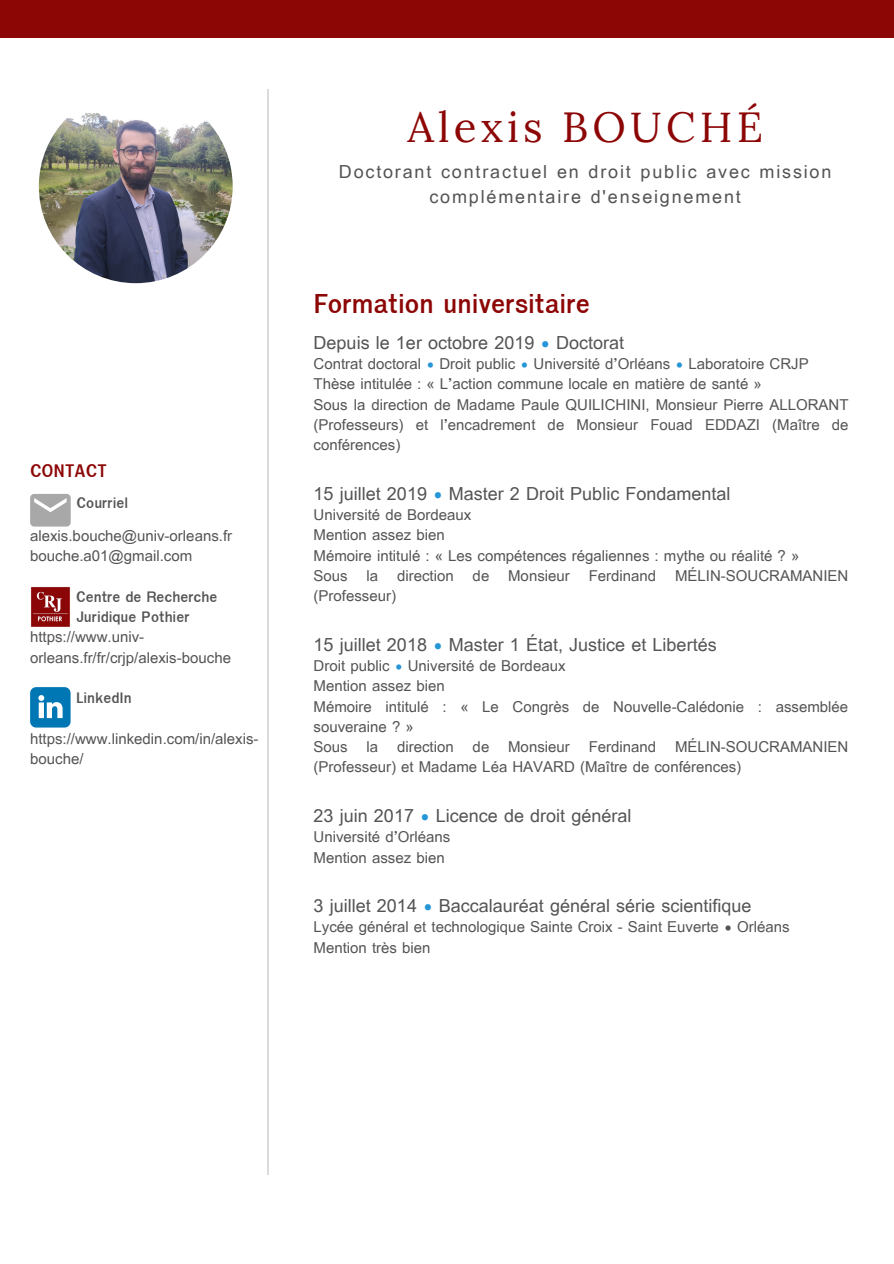
<style>
.page{position:relative;width:894px;height:1264px;background:#fff}
.page>*{position:absolute;margin:0;border:0;box-sizing:border-box;transform-origin:0 0}
.t1{font:42px "Lora";letter-spacing:.1em;color:#8d0606}
.t2{font:700 27px "Garuda";color:#8d0606}
.t3{font:18px "Garuda";color:#545454}
.t4{font:18px/24.8px "Garuda";letter-spacing:.1em;color:#545454;text-align:center}
.t5{font:700 18px "Garuda";color:#8d0606}
.t6{font:15px/20.2px "Garuda";color:#545454}
.t7{font:700 15px "Garuda";color:#545454}
.s1{color:#2796d6}
</style>
<div class="page">
<div style="left:0;top:0;width:893px;height:38px;background:#8d0606"></div>
<img style="left:39px;top:89px;width:193px;height:194px;border-radius:50%">
<hr style="left:268px;top:89px;width:1px;height:1086px;background:#dbdbdb">
<svg style="left:30px;top:494px;width:41px;height:32px"></svg>
<img style="left:31px;top:587px;width:39px;height:40px">
<svg style="left:30px;top:687px;width:41px;height:40px"></svg>
<p class="t5" style="left:30px;top:460px;width:78px">CONTACT</p>
<p class="t7" style="left:77px;top:494px;width:53px">Courriel</p>
<p class="t6" style="left:30px;top:525px;width:203px">alexis.bouche@univ-orleans.fr</p>
<p class="t6" style="left:30px;top:546px;width:163px">bouche.a01@gmail.com</p>
<p class="t7" style="left:76px;top:587px;width:143px">Centre de Recherche</p>
<p class="t7" style="left:77px;top:608px;width:114px">Juridique Pothier</p>
<p class="t6" style="left:30px;top:627px;width:202px">https://www.univ&shy;orleans.fr/fr/crjp/alexis-bouche</p>
<p class="t7" style="left:76px;top:689px;width:57px">LinkedIn</p>
<p class="t6" style="left:30px;top:728px;width:230px">https://www.linkedin.com/in/alexis&shy;bouche/</p>
<p class="t1" style="left:407px;top:99px;width:356px">Alexis BOUCHÉ</p>
<p class="t4" style="left:339px;top:159px;width:494px">Doctorant contractuel en droit public avec mission complémentaire d'enseignement</p>
<p class="t2" style="left:313px;top:288px;width:278px">Formation universitaire</p>
<p class="t3" style="left:313px;top:332px;width:312px">Depuis le 1er octobre 2019 <span class="s1">•</span> Doctorat</p>
<p class="t6" style="left:313px;top:354px;width:496px">Contrat doctoral <span class="s1">•</span> Droit public <span class="s1">•</span> Université d’Orléans <span class="s1">•</span> Laboratoire CRJP</p>
<p class="t6" style="left:313px;top:374px;width:449px">Thèse intitulée : « L’action commune locale en matière de santé »</p>
<p class="t6" style="left:313px;top:394px;width:536px;text-align:justify">Sous la direction de Madame Paule QUILICHINI, Monsieur Pierre ALLORANT (Professeurs) et l’encadrement de Monsieur Fouad EDDAZI (Maître de conférences)</p>
<p class="t3" style="left:313px;top:483px;width:418px">15 juillet 2019 <span class="s1">•</span> Master 2 Droit Public Fondamental</p>
<p class="t6" style="left:313px;top:505px;width:159px">Université de Bordeaux</p>
<p class="t6" style="left:313px;top:525px;width:133px">Mention assez bien</p>
<p class="t6" style="left:313px;top:545px;width:487px">Mémoire intitulé : « Les compétences régaliennes : mythe ou réalité ? »</p>
<p class="t6" style="left:313px;top:565px;width:36px">Sous</p>
<p class="t6" style="left:366px;top:565px;width:13px">la</p>
<p class="t6" style="left:397px;top:565px;width:58px">direction</p>
<p class="t6" style="left:472px;top:565px;width:18px">de</p>
<p class="t6" style="left:508px;top:565px;width:63px">Monsieur</p>
<p class="t6" style="left:588px;top:565px;width:69px">Ferdinand</p>
<p class="t6" style="left:675px;top:565px;width:175px">MÉLIN-SOUCRAMANIEN</p>
<p class="t6" style="left:313px;top:586px;width:84px">(Professeur)</p>
<p class="t3" style="left:313px;top:634px;width:404px">15 juillet 2018 <span class="s1">•</span> Master 1 État, Justice et Libertés</p>
<p class="t6" style="left:313px;top:655px;width:253px">Droit public <span class="s1">•</span> Université de Bordeaux</p>
<p class="t6" style="left:313px;top:676px;width:133px">Mention assez bien</p>
<p class="t6" style="left:313px;top:696px;width:536px">Mémoire intitulé : « Le Congrès de Nouvelle-Calédonie : assemblée souveraine ? »</p>
<p class="t6" style="left:313px;top:736px;width:36px">Sous</p>
<p class="t6" style="left:366px;top:736px;width:13px">la</p>
<p class="t6" style="left:397px;top:736px;width:58px">direction</p>
<p class="t6" style="left:472px;top:736px;width:18px">de</p>
<p class="t6" style="left:508px;top:736px;width:63px">Monsieur</p>
<p class="t6" style="left:588px;top:736px;width:69px">Ferdinand</p>
<p class="t6" style="left:313px;top:736px;width:536px;text-indent:361px">MÉLIN-SOUCRAMANIEN (Professeur) et Madame Léa HAVARD (Maître de conférences)</p>
<p class="t3" style="left:313px;top:805px;width:319px">23 juin 2017 <span class="s1">•</span> Licence de droit général</p>
<p class="t6" style="left:313px;top:827px;width:138px">Université d’Orléans</p>
<p class="t6" style="left:313px;top:847px;width:133px">Mention assez bien</p>
<p class="t3" style="left:313px;top:895px;width:439px">3 juillet 2014 <span class="s1">•</span> Baccalauréat général série scientifique</p>
<p class="t6" style="left:313px;top:917px;width:477px">Lycée général et technologique Sainte Croix - Saint Euverte • Orléans</p>
<p class="t6" style="left:313px;top:937px;width:118px">Mention très bien</p>
</div>
